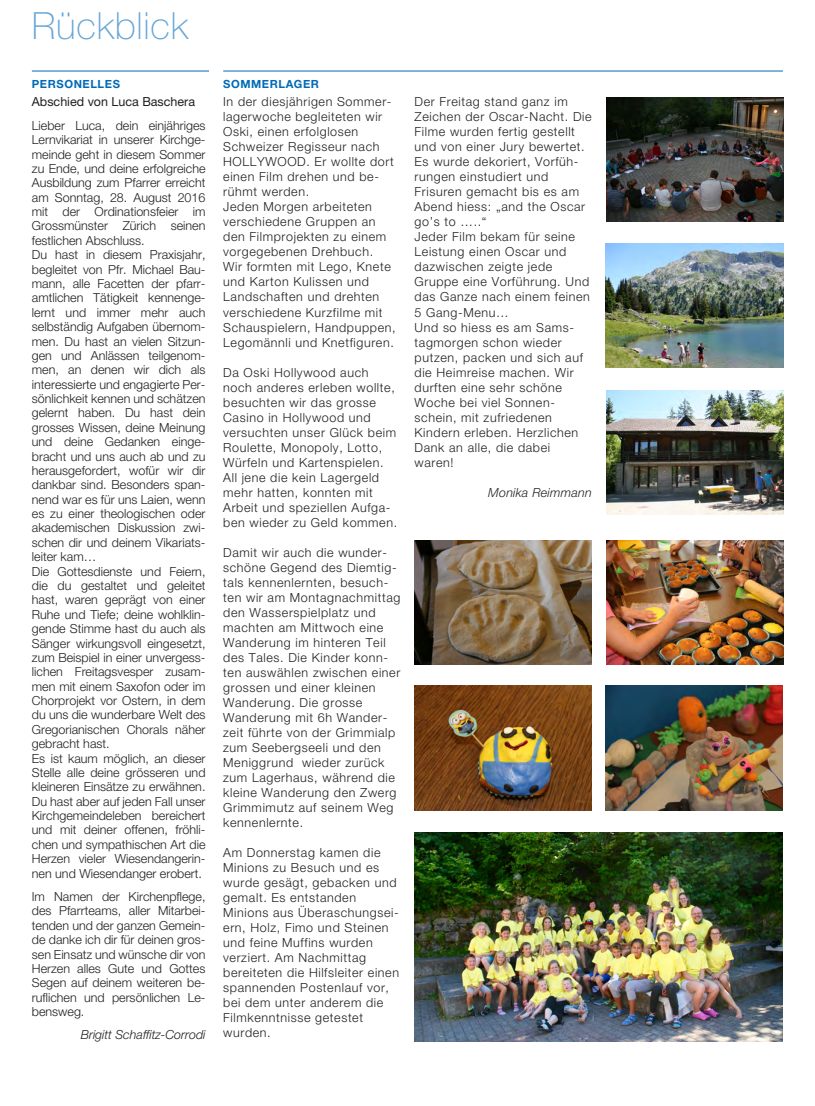
<style>
.page{position:relative;width:815px;height:1106px;background:#fff}
.page>*{position:absolute;margin:0;border:0;box-sizing:border-box;transform-origin:0 0}
.t1{font:100 37.5px "Helvetica Neue LT Pro";letter-spacing:.02em;color:#66a5d4}
._00_Bildnachweis{font:300 12.5px/15px "Helvetica Neue LT Pro";letter-spacing:.05em;color:#231f20}
._00_Bildnachweis-2{font:italic 300 12.5px "Helvetica Neue LT Pro";color:#231f20}
._00_Bildnachweis-3{font:12.5px "Helvetica Neue LT Pro";color:#231f20}
._00_Bildnachweis-4{font:italic 300 12.5px "Helvetica Neue LT Pro";letter-spacing:.02em;color:#231f20}
._02_Rubriktitel{font:700 11.25px "Helvetica Neue LT Pro";letter-spacing:.05em;color:#006ab8}
</style>
<div class="page">
<hr style="left:32px;top:71px;width:177px;height:1px;background:#006ab8">
<hr style="left:223px;top:71px;width:560px;height:1px;background:#006ab8">
<img style="left:606px;top:244px;width:177px;height:124px">
<img style="left:606px;top:391px;width:177px;height:124px">
<img style="left:415px;top:540px;width:177px;height:124px">
<img style="left:606px;top:97px;width:177px;height:124px">
<img style="left:606px;top:686px;width:177px;height:124px">
<img style="left:415px;top:832px;width:368px;height:209px">
<img style="left:606px;top:540px;width:177px;height:124px">
<img style="left:415px;top:686px;width:177px;height:124px">
<p class="t1" style="left:32px;top:4px;width:158px">Rückblick</p>
<p class="_02_Rubriktitel" style="left:32px;top:77px;width:90px">PERSONELLES</p>
<p class="_00_Bildnachweis-3" style="left:32px;top:94px;width:165px">Abschied von Luca Baschera</p>
<p class="_00_Bildnachweis" style="left:32px;top:118px;width:175px;line-height:14.4px;text-align:justify">Lieber Luca, dein einjähriges Lernvikariat in unserer Kirchge&shy;meinde geht in diesem Sommer zu Ende, und deine erfolgreiche Ausbildung zum Pfarrer erreicht am Sonntag, 28. August 2016 mit der Ordinationsfeier im Grossmünster Zürich seinen festlichen Abschluss.</p>
<p class="_00_Bildnachweis" style="left:32px;top:247px;width:175px;line-height:14.4px;text-align:justify">Du hast in diesem Praxisjahr, begleitet von Pfr. Michael Bau&shy;mann, alle Facetten der pfarr&shy;amtlichen Tätigkeit kennenge&shy;lernt und immer mehr auch selbständig Aufgaben übernom&shy;men. Du hast an vielen Sitzun&shy;gen und Anlässen teilgenom&shy;men, an denen wir dich als interessierte und engagierte Per&shy;sönlichkeit kennen und schätzen gelernt haben. Du hast dein grosses Wissen, deine Meinung und deine Gedanken einge&shy;bracht und uns auch ab und zu herausgefordert, wofür wir dir dankbar sind. Besonders span&shy;nend war es für uns Laien, wenn es zu einer theologischen oder akademischen Diskussion zwi&shy;schen dir und deinem Vikariats&shy;leiter kam…</p>
<p class="_00_Bildnachweis" style="left:32px;top:563px;width:175px;line-height:14.4px;text-align:justify">Die Gottesdienste und Feiern, die du gestaltet und geleitet hast, waren geprägt von einer Ruhe und Tiefe; deine wohlklin&shy;gende Stimme hast du auch als Sänger wirkungsvoll eingesetzt, zum Beispiel in einer unvergess&shy;lichen Freitagsvesper zusam&shy;men mit einem Saxofon oder im Chorprojekt vor Ostern, in dem du uns die wunderbare Welt des Gregorianischen Chorals näher gebracht hast.</p>
<p class="_00_Bildnachweis" style="left:32px;top:750px;width:175px;line-height:14.4px;text-align:justify">Es ist kaum möglich, an dieser Stelle alle deine grösseren und kleineren Einsätze zu erwähnen.<br>Du hast aber auf jeden Fall unser Kirchgemeindeleben bereichert und mit deiner offenen, fröhli&shy;chen und sympathischen Art die Herzen vieler Wiesendangerin&shy;nen und Wiesendanger erobert.</p>
<p class="_00_Bildnachweis" style="left:32px;top:889px;width:175px;line-height:14.4px;text-align:justify">Im Namen der Kirchenpflege, des Pfarrteams, aller Mitarbei&shy;tenden und der ganzen Gemein&shy;de danke ich dir für deinen gros&shy;sen Einsatz und wünsche dir von Herzen alles Gute und Gottes Segen auf deinem weiteren be&shy;ruflichen und persönlichen Le&shy;bensweg.</p>
<p class="_00_Bildnachweis-2" style="left:81px;top:1026px;width:126px">Brigitt Schaffitz-Corrodi</p>
<p class="_02_Rubriktitel" style="left:223px;top:77px;width:97px">SOMMERLAGER</p>
<p class="_00_Bildnachweis" style="left:223px;top:94px;width:172px">In der diesjährigen Sommer&shy;lagerwoche begleiteten wir<br>Oski, einen erfolglosen<br>Schweizer Regisseur nach<br>HOLLYWOOD. Er wollte dort einen Film drehen und be&shy;rühmt werden.</p>
<p class="_00_Bildnachweis" style="left:223px;top:199px;width:165px">Jeden Morgen arbeiteten verschiedene Gruppen an den Filmprojekten zu einem vorgegebenen Drehbuch.</p>
<p class="_00_Bildnachweis" style="left:223px;top:259px;width:174px">Wir formten mit Lego, Knete und Karton Kulissen und<br>Landschaften und drehten verschiedene Kurzfilme mit<br>Schauspielern, Handpuppen,<br>Legomännli und Knetfiguren.</p>
<p class="_00_Bildnachweis" style="left:223px;top:364px;width:176px">Da Oski Hollywood auch noch anderes erleben wollte, besuchten wir das grosse<br>Casino in Hollywood und versuchten unser Glück beim<br>Roulette, Monopoly, Lotto,<br>Würfeln und Kartenspielen.<br>All jene die kein Lagergeld mehr hatten, konnten mit<br>Arbeit und speziellen Aufga&shy;ben wieder zu Geld kommen.</p>
<p class="_00_Bildnachweis" style="left:223px;top:544px;width:179px">Damit wir auch die wunder&shy;schöne Gegend des Diemtig&shy;tals kennenlernten, besuch&shy;ten wir am Montagnachmittag den Wasserspielplatz und machten am Mittwoch eine<br>Wanderung im hinteren Teil des Tales. Die Kinder konn&shy;ten auswählen zwischen einer grossen und einer kleinen<br>Wanderung. Die grosse<br>Wanderung mit 6h Wander&shy;zeit führte von der Grimmialp zum Seebergseeli und den<br>Meniggrund wieder zurück zum Lagerhaus, während die kleine Wanderung den Zwerg<br>Grimmimutz auf seinem Weg kennenlernte.</p>
<p class="_00_Bildnachweis" style="left:223px;top:844px;width:177px">Am Donnerstag kamen die<br>Minions zu Besuch und es wurde gesägt, gebacken und gemalt. Es entstanden<br>Minions aus Überaschungsei&shy;ern, Holz, Fimo und Steinen und feine Muffins wurden verziert. Am Nachmittag bereiteten die Hilfsleiter einen spannenden Postenlauf vor, bei dem unter anderem die<br>Filmkenntnisse getestet wurden.</p>
<p class="_00_Bildnachweis" style="left:415px;top:94px;width:179px">Der Freitag stand ganz im<br>Zeichen der Oscar-Nacht. Die<br>Filme wurden fertig gestellt und von einer Jury bewertet.<br>Es wurde dekoriert, Vorfüh&shy;rungen einstudiert und<br>Frisuren gemacht bis es am<br>Abend hiess: „and the Oscar go’s to …..“</p>
<p class="_00_Bildnachweis" style="left:415px;top:229px;width:177px">Jeder Film bekam für seine<br>Leistung einen Oscar und dazwischen zeigte jede<br>Gruppe eine Vorführung. Und das Ganze nach einem feinen<br>5 Gang-Menu…</p>
<p class="_00_Bildnachweis" style="left:415px;top:319px;width:170px">Und so hiess es am Sams&shy;tagmorgen schon wieder putzen, packen und sich auf die Heimreise machen. Wir durften eine sehr schöne<br>Woche bei viel Sonnen&shy;schein, mit zufriedenen<br>Kindern erleben. Herzlichen<br>Dank an alle, die dabei waren!</p>
<p class="_00_Bildnachweis-4" style="left:488px;top:484px;width:105px">Monika Reimmann</p>
</div>
